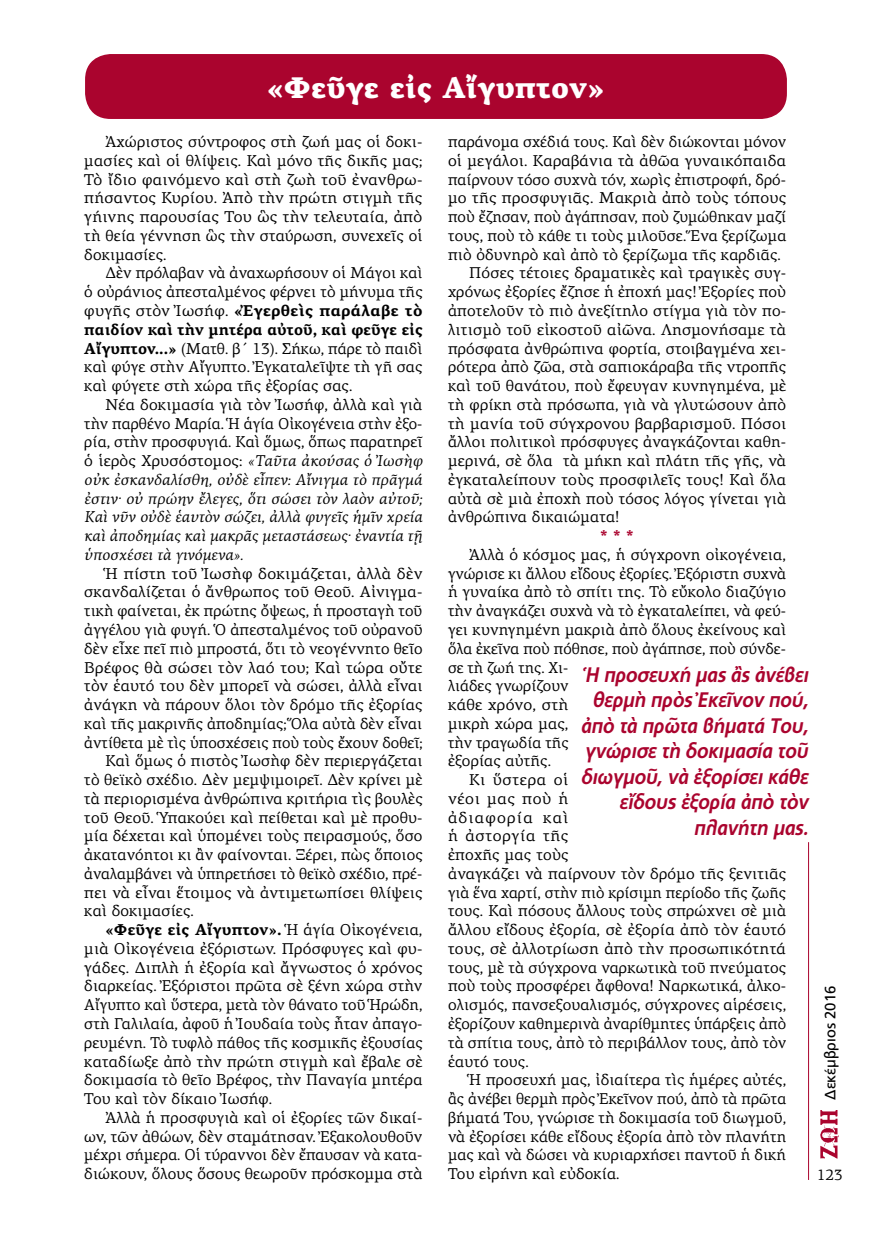
<style>
.page{position:relative;width:872px;height:1234px;background:#fff}
.page>*{position:absolute;margin:0;border:0;box-sizing:border-box;transform-origin:0 0}
.t1{font:900 30px "PF Agora Serif Pro";color:#fff}
.t2{font:italic 700 21px/25.5px "PF Catalog Poly";letter-spacing:-.01em;color:#aa042e;text-align:right;scale:.92 1}
.t3{font:15.75px/18.8px "PF Agora Serif Pro";letter-spacing:.01em;color:#000;text-align:justify}
.t4{font:italic 15.75px/18.8px "PF Agora Serif Pro";letter-spacing:.01em;color:#000;text-align:justify}
.t5{font:700 15.75px "PF Agora Serif Pro";letter-spacing:.01em;color:#000}
.t6{font:15.75px "PF Agora Serif Pro";letter-spacing:.04em;color:#000}
.t7{font:15.75px "PF Agora Serif Pro";letter-spacing:.075em;color:#000}
.t8{font:700 15.75px "PF Agora Serif Pro";color:#aa042e}
.t9{font:15px "PF Catalog Poly";color:#000}
.t10{font:15px "PF Agora Serif Pro";color:#000}
.s1{font-weight:700}
.s2{font-style:normal}
.s3{font-weight:400}
</style>
<div class="page">
<hr style="left:808px;top:842px;width:1px;height:337px;background:#aa042e">
<img style="left:820px;top:1110px;width:19px;height:48px">
<div style="left:85px;top:54px;width:702px;height:65px;background:#aa042e;border-radius:26px"></div>
<h1 class="t1" style="left:267px;top:68px;width:339px">«Φεῦγε εἰς Αἴγυπτον»</h1>
<p class="t3" style="left:84px;top:132px;width:340px;text-indent:21px">Ἀχώριστος σύντροφος στὴ ζωή μας οἱ δοκι&shy;μασίες καὶ οἱ θλίψεις. Καὶ μόνο τῆς δικῆς μας; Τὸ ἴδιο φαινόμενο καὶ στὴ ζωὴ τοῦ ἐνανθρω&shy;πήσαντος Κυρίου. Ἀπὸ τὴν πρώτη στιγμὴ τῆς γήινης παρουσίας Του ὣς τὴν τελευταία, ἀπὸ τὴ θεία γέννηση ὣς τὴν σταύρωση, συνεχεῖς οἱ δοκιμασίες.</p>
<p class="t3" style="left:84px;top:264px;width:340px;text-indent:21px">Δὲν πρόλαβαν νὰ ἀναχωρήσουν οἱ Μάγοι καὶ ὁ οὐράνιος ἀπεσταλμένος φέρνει τὸ μήνυμα τῆς φυγῆς στὸν Ἰωσήφ. <span class="s1">«Ἐγερθεὶς παράλαβε τὸ παιδίον καὶ τὴν μητέρα αὐτοῦ, καὶ φεῦγε εἰς Αἴγυπτον...»</span> (Ματθ. β´ 13). Σήκω, πάρε τὸ παιδὶ καὶ φύγε στὴν Αἴγυπτο. Ἐγκαταλεῖψτε τὴ γῆ σας καὶ φύγετε στὴ χώρα τῆς ἐξορίας σας.</p>
<p class="t4" style="left:84px;top:395px;width:340px;text-indent:21px"><span class="s2">Νέα δοκιμασία γιὰ τὸν Ἰωσήφ, ἀλλὰ καὶ γιὰ τὴν παρθένο Μαρία. Ἡ ἁγία Οἰκογένεια στὴν ἐξο&shy;ρία, στὴν προσφυγιά. Καὶ ὅμως, ὅπως παρατηρεῖ ὁ ἱερὸς Χρυσόστομος:</span> «Ταῦτα ἀκούσας ὁ Ἰωσὴφ οὐκ ἐσκανδαλίσθη, οὐδὲ εἶπεν: Αἴνιγμα τὸ πρᾶγμά ἐστιν· οὐ πρώην ἔλεγες, ὅτι σώσει τὸν λαὸν αὐτοῦ; Καὶ νῦν οὐδὲ ἑαυτὸν σώζει, ἀλλὰ φυγεῖς ἡμῖν χρεία καὶ ἀποδημίας καὶ μακρᾶς μεταστάσεως· ἐναντία τῇ ὑποσχέσει τὰ γινόμενα».</p>
<p class="t3" style="left:106px;top:564px;width:318px">Ἡ πίστη τοῦ Ἰωσὴφ δοκιμάζεται, ἀλλὰ δὲν</p>
<p class="t3" style="left:84px;top:582px;width:340px">σκανδαλίζεται ὁ ἄνθρωπος τοῦ Θεοῦ. Αἰνιγμα-</p>
<p class="t3" style="left:84px;top:601px;width:339px">τικὴ φαίνεται, ἐκ πρώτης ὄψεως, ἡ προσταγὴ τοῦ</p>
<p class="t3" style="left:84px;top:620px;width:340px">ἀγγέλου γιὰ φυγή. Ὁ ἀπεσταλμένος τοῦ οὐρανοῦ</p>
<p class="t3" style="left:84px;top:639px;width:340px">δὲν εἶχε πεῖ πιὸ μπροστά, ὅτι τὸ νεογέννητο θεῖο</p>
<p class="t3" style="left:84px;top:657px;width:339px">Βρέφος θὰ σώσει τὸν λαό του; Καὶ τώρα οὔτε</p>
<p class="t3" style="left:84px;top:676px;width:340px">τὸν ἑαυτό του δὲν μπορεῖ νὰ σώσει, ἀλλὰ εἶναι</p>
<p class="t3" style="left:84px;top:695px;width:339px">ἀνάγκη νὰ πάρουν ὅλοι τὸν δρόμο τῆς ἐξορίας</p>
<p class="t3" style="left:84px;top:714px;width:339px">καὶ τῆς μακρινῆς ἀποδημίας; Ὅλα αὐτὰ δὲν εἶναι</p>
<p class="t3" style="left:84px;top:732px;width:340px">ἀντίθετα μὲ τὶς ὑποσχέσεις ποὺ τοὺς ἔχουν δοθεῖ;</p>
<p class="t3" style="left:106px;top:751px;width:318px">Καὶ ὅμως ὁ πιστὸς Ἰωσὴφ δὲν περιεργάζεται</p>
<p class="t3" style="left:84px;top:770px;width:339px">τὸ θεϊκὸ σχέδιο. Δὲν μεμψιμοιρεῖ. Δὲν κρίνει μὲ</p>
<p class="t3" style="left:84px;top:789px;width:340px">τὰ περιορισμένα ἀνθρώπινα κριτήρια τὶς βουλὲς</p>
<p class="t3" style="left:84px;top:807px;width:340px">τοῦ Θεοῦ. Ὑπακούει καὶ πείθεται καὶ μὲ προθυ-</p>
<p class="t3" style="left:84px;top:826px;width:339px">μία δέχεται καὶ ὑπομένει τοὺς πειρασμούς, ὅσο</p>
<p class="t3" style="left:84px;top:845px;width:340px">ἀκατανόητοι κι ἂν φαίνονται. Ξέρει, πὼς ὅποιος</p>
<p class="t3" style="left:84px;top:864px;width:340px">ἀναλαμβάνει νὰ ὑπηρετήσει τὸ θεϊκὸ σχέδιο, πρέ-</p>
<p class="t3" style="left:84px;top:882px;width:340px">πει νὰ εἶναι ἕτοιμος νὰ ἀντιμετωπίσει θλίψεις</p>
<p class="t3" style="left:84px;top:901px;width:111px">καὶ δοκιμασίες.</p>
<p class="t5" style="left:106px;top:919px;width:318px">«Φεῦγε εἰς Αἴγυπτον». <span class="s3">Ἡ ἁγία Οἰκογένεια,</span></p>
<p class="t3" style="left:84px;top:939px;width:340px">μιὰ Οἰκογένεια ἐξόριστων. Πρόσφυγες καὶ φυ-</p>
<p class="t3" style="left:84px;top:957px;width:340px">γάδες. Διπλὴ ἡ ἐξορία καὶ ἄγνωστος ὁ χρόνος</p>
<p class="t3" style="left:84px;top:976px;width:340px">διαρκείας. Ἐξόριστοι πρῶτα σὲ ξένη χώρα στὴν</p>
<p class="t3" style="left:84px;top:995px;width:340px">Αἴγυπτο καὶ ὕστερα, μετὰ τὸν θάνατο τοῦ Ἡρώδη,</p>
<p class="t3" style="left:84px;top:1014px;width:340px">στὴ Γαλιλαία, ἀφοῦ ἡ Ἰουδαία τοὺς ἦταν ἀπαγο-</p>
<p class="t3" style="left:84px;top:1032px;width:340px">ρευμένη. Τὸ τυφλὸ πάθος τῆς κοσμικῆς ἐξουσίας</p>
<p class="t3" style="left:84px;top:1051px;width:340px">καταδίωξε ἀπὸ τὴν πρώτη στιγμὴ καὶ ἔβαλε σὲ</p>
<p class="t3" style="left:84px;top:1070px;width:340px">δοκιμασία τὸ θεῖο Βρέφος, τὴν Παναγία μητέρα</p>
<p class="t3" style="left:84px;top:1089px;width:189px">Του καὶ τὸν δίκαιο Ἰωσήφ.</p>
<p class="t3" style="left:106px;top:1107px;width:318px">Ἀλλὰ ἡ προσφυγιὰ καὶ οἱ ἐξορίες τῶν δικαί-</p>
<p class="t3" style="left:84px;top:1126px;width:339px">ων, τῶν ἀθώων, δὲν σταμάτησαν. Ἐξακολουθοῦν</p>
<p class="t3" style="left:84px;top:1145px;width:340px">μέχρι σήμερα. Οἱ τύραννοι δὲν ἔπαυσαν νὰ κατα-</p>
<p class="t3" style="left:84px;top:1164px;width:340px">διώκουν, ὅλους ὅσους θεωροῦν πρόσκομμα στὰ</p>
<p class="t3" style="left:448px;top:132px;width:340px">παράνομα σχέδιά τους. Καὶ δὲν διώκονται μόνον</p>
<p class="t3" style="left:448px;top:151px;width:340px">οἱ μεγάλοι. Καραβάνια τὰ ἀθῶα γυναικόπαιδα</p>
<p class="t3" style="left:448px;top:170px;width:340px">παίρνουν τόσο συχνὰ τόν, χωρὶς ἐπιστροφή, δρό-</p>
<p class="t3" style="left:448px;top:189px;width:340px">μο τῆς προσφυγιᾶς. Μακριὰ ἀπὸ τοὺς τόπους</p>
<p class="t3" style="left:448px;top:207px;width:340px">ποὺ ἔζησαν, ποὺ ἀγάπησαν, ποὺ ζυμώθηκαν μαζί</p>
<p class="t3" style="left:448px;top:226px;width:340px">τους, ποὺ τὸ κάθε τι τοὺς μιλοῦσε. Ἕνα ξερίζωμα</p>
<p class="t3" style="left:448px;top:245px;width:334px">πιὸ ὀδυνηρὸ καὶ ἀπὸ τὸ ξερίζωμα τῆς καρδιᾶς.</p>
<p class="t3" style="left:469px;top:264px;width:318px">Πόσες τέτοιες δραματικὲς καὶ τραγικὲς συγ-</p>
<p class="t3" style="left:448px;top:282px;width:340px">χρόνως ἐξορίες ἔζησε ἡ ἐποχή μας! Ἐξορίες ποὺ</p>
<p class="t3" style="left:448px;top:301px;width:340px">ἀποτελοῦν τὸ πιὸ ἀνεξίτηλο στίγμα γιὰ τὸν πο-</p>
<p class="t3" style="left:448px;top:320px;width:339px">λιτισμὸ τοῦ εἰκοστοῦ αἰῶνα. Λησμονήσαμε τὰ</p>
<p class="t3" style="left:448px;top:339px;width:340px">πρόσφατα ἀνθρώπινα φορτία, στοιβαγμένα χει-</p>
<p class="t3" style="left:448px;top:357px;width:340px">ρότερα ἀπὸ ζῶα, στὰ σαπιοκάραβα τῆς ντροπῆς</p>
<p class="t3" style="left:448px;top:376px;width:340px">καὶ τοῦ θανάτου, ποὺ ἔφευγαν κυνηγημένα, μὲ</p>
<p class="t3" style="left:448px;top:395px;width:339px">τὴ φρίκη στὰ πρόσωπα, γιὰ νὰ γλυτώσουν ἀπὸ</p>
<p class="t3" style="left:448px;top:414px;width:340px">τὴ μανία τοῦ σύγχρονου βαρβαρισμοῦ. Πόσοι</p>
<p class="t3" style="left:448px;top:432px;width:340px">ἄλλοι πολιτικοὶ πρόσφυγες ἀναγκάζονται καθη-</p>
<p class="t3" style="left:448px;top:451px;width:339px">μερινά, σὲ ὅλα τὰ μήκη καὶ πλάτη τῆς γῆς, νὰ</p>
<p class="t3" style="left:448px;top:470px;width:339px">ἐγκαταλείπουν τοὺς προσφιλεῖς τους! Καὶ ὅλα</p>
<p class="t3" style="left:448px;top:489px;width:339px">αὐτὰ σὲ μιὰ ἐποχὴ ποὺ τόσος λόγος γίνεται γιὰ</p>
<p class="t3" style="left:448px;top:507px;width:173px">ἀνθρώπινα δικαιώματα!</p>
<p class="t8" style="left:600px;top:526px;width:35px">* * *</p>
<p class="t3" style="left:469px;top:545px;width:318px">Ἀλλὰ ὁ κόσμος μας, ἡ σύγχρονη οἰκογένεια,</p>
<p class="t3" style="left:448px;top:564px;width:339px">γνώρισε κι ἄλλου εἴδους ἐξορίες. Ἐξόριστη συχνὰ</p>
<p class="t3" style="left:448px;top:582px;width:340px">ἡ γυναίκα ἀπὸ τὸ σπίτι της. Τὸ εὔκολο διαζύγιο</p>
<p class="t3" style="left:448px;top:601px;width:340px">τὴν ἀναγκάζει συχνὰ νὰ τὸ ἐγκαταλείπει, νὰ φεύ-</p>
<p class="t3" style="left:448px;top:620px;width:340px">γει κυνηγημένη μακριὰ ἀπὸ ὅλους ἐκείνους καὶ</p>
<p class="t3" style="left:448px;top:639px;width:340px">ὅλα ἐκεῖνα ποὺ πόθησε, ποὺ ἀγάπησε, ποὺ σύνδε-</p>
<p class="t3" style="left:448px;top:657px;width:122px">σε τὴ ζωή της. Χι-</p>
<p class="t3" style="left:448px;top:676px;width:122px">λιάδες γνωρίζουν</p>
<p class="t3" style="left:448px;top:695px;width:122px">κάθε χρόνο, στὴ</p>
<p class="t3" style="left:448px;top:714px;width:122px">μικρὴ χώρα μας,</p>
<p class="t3" style="left:448px;top:732px;width:122px">τὴν τραγωδία τῆς</p>
<p class="t3" style="left:448px;top:751px;width:104px">ἐξορίας αὐτῆς.</p>
<p class="t6" style="left:469px;top:770px;width:101px">Κι ὕστερα οἱ</p>
<p class="t6" style="left:448px;top:788px;width:122px">νέοι μας ποὺ ἡ</p>
<p class="t7" style="left:448px;top:807px;width:122px">ἀδιαφορία καὶ</p>
<p class="t6" style="left:448px;top:826px;width:122px">ἡ ἀστοργία τῆς</p>
<p class="t3" style="left:448px;top:845px;width:122px">ἐποχῆς μας τοὺς</p>
<p class="t3" style="left:448px;top:864px;width:340px">ἀναγκάζει νὰ παίρνουν τὸν δρόμο τῆς ξενιτιᾶς</p>
<p class="t3" style="left:448px;top:882px;width:339px">γιὰ ἕνα χαρτί, στὴν πιὸ κρίσιμη περίοδο τῆς ζωῆς</p>
<p class="t3" style="left:448px;top:901px;width:340px">τους. Καὶ πόσους ἄλλους τοὺς σπρώχνει σὲ μιὰ</p>
<p class="t3" style="left:448px;top:920px;width:339px">ἄλλου εἴδους ἐξορία, σὲ ἐξορία ἀπὸ τὸν ἑαυτό</p>
<p class="t3" style="left:448px;top:939px;width:339px">τους, σὲ ἀλλοτρίωση ἀπὸ τὴν προσωπικότητά</p>
<p class="t3" style="left:448px;top:957px;width:340px">τους, μὲ τὰ σύγχρονα ναρκωτικὰ τοῦ πνεύματος</p>
<p class="t3" style="left:448px;top:976px;width:340px">ποὺ τοὺς προσφέρει ἄφθονα! Ναρκωτικά, ἀλκο-</p>
<p class="t3" style="left:448px;top:995px;width:340px">ολισμός, πανσεξουαλισμός, σύγχρονες αἱρέσεις,</p>
<p class="t3" style="left:448px;top:1014px;width:340px">ἐξορίζουν καθημερινὰ ἀναρίθμητες ὑπάρξεις ἀπὸ</p>
<p class="t3" style="left:448px;top:1032px;width:340px">τὰ σπίτια τους, ἀπὸ τὸ περιβάλλον τους, ἀπὸ τὸν</p>
<p class="t3" style="left:448px;top:1051px;width:82px">ἑαυτό τους.</p>
<p class="t3" style="left:469px;top:1070px;width:318px">Ἡ προσευχή μας, ἰδιαίτερα τὶς ἡμέρες αὐτές,</p>
<p class="t3" style="left:448px;top:1089px;width:340px">ἂς ἀνέβει θερμὴ πρὸς Ἐκεῖνον πού, ἀπὸ τὰ πρῶτα</p>
<p class="t3" style="left:448px;top:1107px;width:340px">βήματά Του, γνώρισε τὴ δοκιμασία τοῦ διωγμοῦ,</p>
<p class="t3" style="left:448px;top:1126px;width:340px">νὰ ἐξορίσει κάθε εἴδους ἐξορία ἀπὸ τὸν πλανήτη</p>
<p class="t3" style="left:448px;top:1145px;width:339px">μας καὶ νὰ δώσει νὰ κυριαρχήσει παντοῦ ἡ δική</p>
<p class="t3" style="left:448px;top:1164px;width:173px">Του εἰρήνη καὶ εὐδοκία.</p>
<h2 class="t2" style="left:581px;top:661px;width:249px">Ἡ προσευχή μας ἂς ἀνέβει θερμὴ πρὸς Ἐκεῖνον πού, ἀπὸ τὰ πρῶτα βήματά Του, γνώρισε τὴ δοκιμασία τοῦ διωγμοῦ, νὰ ἐξορίσει κάθε εἴδους ἐξορία ἀπὸ τὸν πλανήτη μας.</h2>
<p class="t9" style="left:821px;top:1099px;width:116px;rotate:-90deg">Δεκέμβριος 2016</p>
<p class="t10" style="left:817px;top:1165px;width:27px">123</p>
</div>
